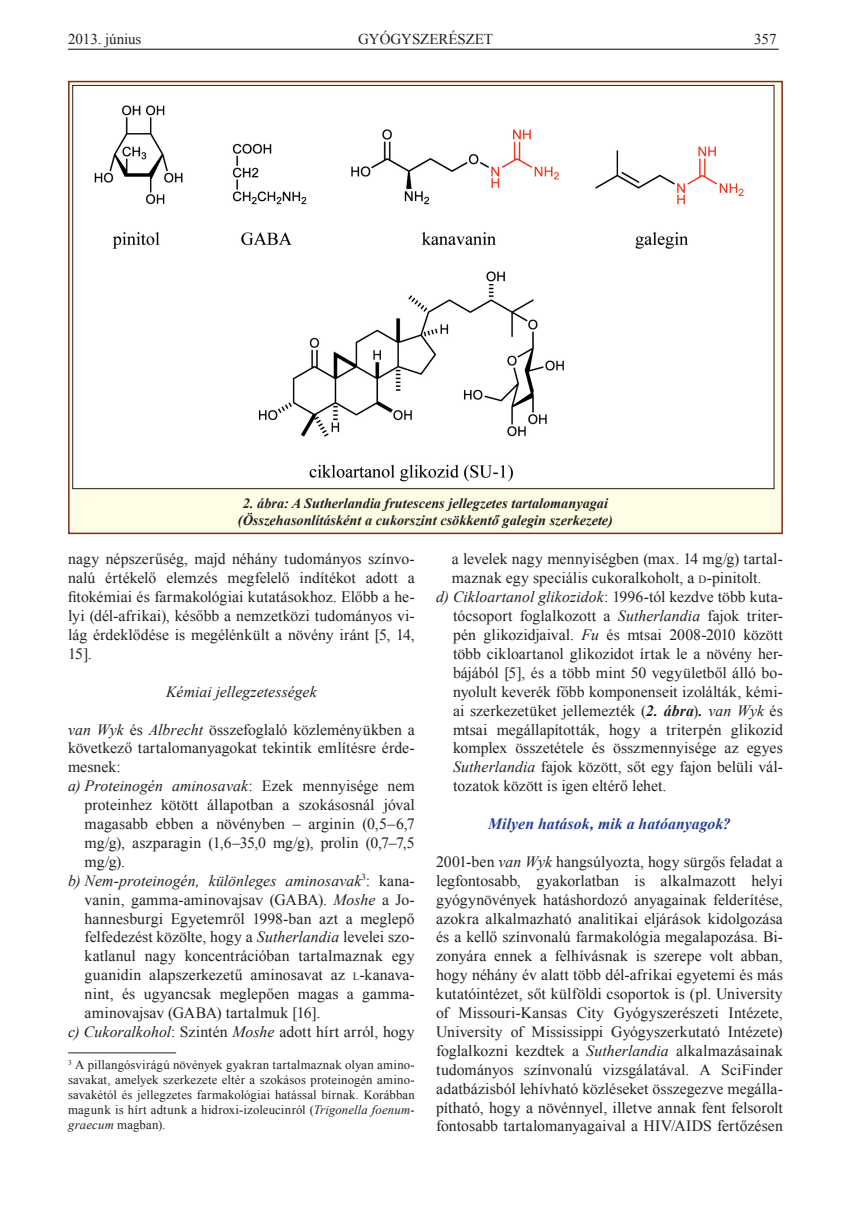
<style>
.page{position:relative;width:851px;height:1212px;background:#fff}
.page>*{position:absolute;margin:0;border:0;box-sizing:border-box;transform-origin:0 0}
.kenyér_tompa{font:15.75px/18.9px "Times New Roman";letter-spacing:.005em;color:#231f20;text-align:justify}
.alcím_1{font:italic 700 15.75px "Times New Roman";letter-spacing:.005em;color:#253f8e}
.alcím_2{font:italic 15.75px "Times New Roman";color:#231f20}
.t1{font:15px "Times New Roman";letter-spacing:-.005em;color:#231f20}
.képalá{font:italic 700 14.25px/17.1px "Times New Roman";color:#231f20;text-align:center}
.Lábjegyzetszöveg{font:12.75px/15px "Times New Roman";letter-spacing:.015em;color:#231f20;text-align:justify}
.s1{font-style:italic}
.s2{font-size:10.95px}
.s3{font-weight:700;font-style:italic}
</style>
<div class="page">
<hr style="left:68px;top:49px;width:710px;height:1px;background:#231f20">
<hr style="left:68px;top:1052px;width:108px;height:1px;background:#231f20">
<svg style="left:69px;top:82px;width:713px;height:451px;background:#f2f0db"></svg>
<div style="left:68px;top:81px;width:714px;height:453px;border:2px solid #82291d"></div>
<img style="left:74px;top:87px;width:698px;height:398px">
<p class="t1" style="left:68px;top:29px;width:75px">2013. június</p>
<p class="t1" style="left:358px;top:29px;width:136px">GYÓGYSZERÉSZET</p>
<p class="t1" style="left:754px;top:29px;width:24px">357</p>
<p class="képalá" style="left:238px;top:494px;width:376px">2. ábra: A Sutherlandia frutescens jellegzetes tartalomanyagai (Összehasonlításként a cukorszint csökkentő galegin szerkezete)</p>
<p class="kenyér_tompa" style="left:68px;top:549px;width:348px">nagy népszerűség, majd néhány tudományos színvo&shy;nalú értékelő elemzés megfelelő indítékot adott a fitokémiai és farmakológiai kutatásokhoz. Előbb a he&shy;lyi (dél-afrikai), később a nemzetközi tudományos vi&shy;lág érdeklődése is megélénkült a növény iránt [5, 14, 15].</p>
<p class="alcím_2" style="left:166px;top:680px;width:152px">Kémiai jellegzetességek</p>
<p class="kenyér_tompa" style="left:68px;top:719px;width:348px"><span class="s1">van Wyk</span> és <span class="s1">Albrecht</span> összefoglaló közleményükben a következő tartalomanyagokat tekintik említésre érde&shy;mesnek:</p>
<p class="kenyér_tompa" style="left:85px;top:776px;width:331px;text-indent:-17px"><span class="s1">a) Proteinogén aminosavak</span>: Ezek mennyisége nem proteinhez kötött állapotban a szokásosnál jóval magasabb ebben a növényben – arginin (0,5–6,7 mg/g), aszparagin (1,6–35,0 mg/g), prolin (0,7–7,5 mg/g).</p>
<p class="kenyér_tompa" style="left:85px;top:871px;width:331px;text-indent:-17px"><span class="s1">b) Nem-proteinogén, különleges aminosavak</span><sup>3</sup>: kana&shy;vanin, gamma-aminovajsav (GABA). <span class="s1">Moshe</span> a Jo&shy;hannesburgi Egyetemről 1998-ban azt a meglepő felfedezést közölte, hogy a <span class="s1">Sutherlandia</span> levelei szo&shy;katlanul nagy koncentrációban tartalmaznak egy guanidin alapszerkezetű aminosavat az <span class="s2">l</span>-kanava&shy;nint, és ugyancsak meglepően magas a gamma&shy;aminovajsav (GABA) tartalmuk [16].</p>
<p class="kenyér_tompa" style="left:68px;top:1022px;width:348px"><span class="s1">c) Cukoralkohol</span>: Szintén <span class="s1">Moshe</span> adott hírt arról, hogy</p>
<p class="Lábjegyzetszöveg" style="left:68px;top:1057px;width:348px"><sup>3</sup> A pillangósvirágú növények gyakran tartalmaznak olyan amino&shy;savakat, amelyek szerkezete eltér a szokásos proteinogén amino&shy;savakétól és jellegzetes farmakológiai hatással bírnak. Korábban magunk is hírt adtunk a hidroxi-izoleucinról (<span class="s1">Trigonella foenum&shy;graecum</span> magban).</p>
<p class="kenyér_tompa" style="left:452px;top:549px;width:332px">a levelek nagy mennyiségben (max. 14 mg/g) tartal&shy;maznak egy speciális cukoralkoholt, a <span class="s2">d</span>-pinitolt.</p>
<p class="kenyér_tompa" style="left:453px;top:587px;width:331px;text-indent:-17px"><span class="s1">d) Cikloartanol glikozidok</span>: 1996-tól kezdve több kuta&shy;tócsoport foglalkozott a <span class="s1">Sutherlandia</span> fajok triter&shy;pén glikozidjaival. <span class="s1">Fu</span> és mtsai 2008-2010 között több cikloartanol glikozidot írtak le a növény her&shy;bájából [5], és a több mint 50 vegyületből álló bo&shy;nyolult keverék főbb komponenseit izolálták, kémi&shy;ai szerkezetüket jellemezték (<span class="s3">2. ábra</span>)<span class="s3">.</span> <span class="s1">van Wyk</span> és mtsai megállapították, hogy a triterpén glikozid komplex összetétele és összmennyisége az egyes <span class="s1">Sutherlandia</span> fajok között, sőt egy fajon belüli vál&shy;tozatok között is igen eltérő lehet.</p>
<p class="alcím_1" style="left:488px;top:813px;width:244px">Milyen hatások, mik a hatóanyagok?</p>
<p class="kenyér_tompa" style="left:436px;top:852px;width:348px">2001-ben <span class="s1">van Wyk</span> hangsúlyozta, hogy sürgős feladat a legfontosabb, gyakorlatban is alkalmazott helyi gyógynövények hatáshordozó anyagainak felderítése, azokra alkalmazható analitikai eljárások kidolgozása és a kellő színvonalú farmakológia megalapozása. Bi&shy;zonyára ennek a felhívásnak is szerepe volt abban, hogy néhány év alatt több dél-afrikai egyetemi és más kutatóintézet, sőt külföldi csoportok is (pl. University of Missouri-Kansas City Gyógyszerészeti Intézete, University of Mississippi Gyógyszerkutató Intézete) foglalkozni kezdtek a <span class="s1">Sutherlandia</span> alkalmazásainak tudományos színvonalú vizsgálatával. A SciFinder adatbázisból lehívható közléseket összegezve megálla&shy;pítható, hogy a növénnyel, illetve annak fent felsorolt fontosabb tartalomanyagaival a HIV/AIDS fertőzésen</p>
</div>
